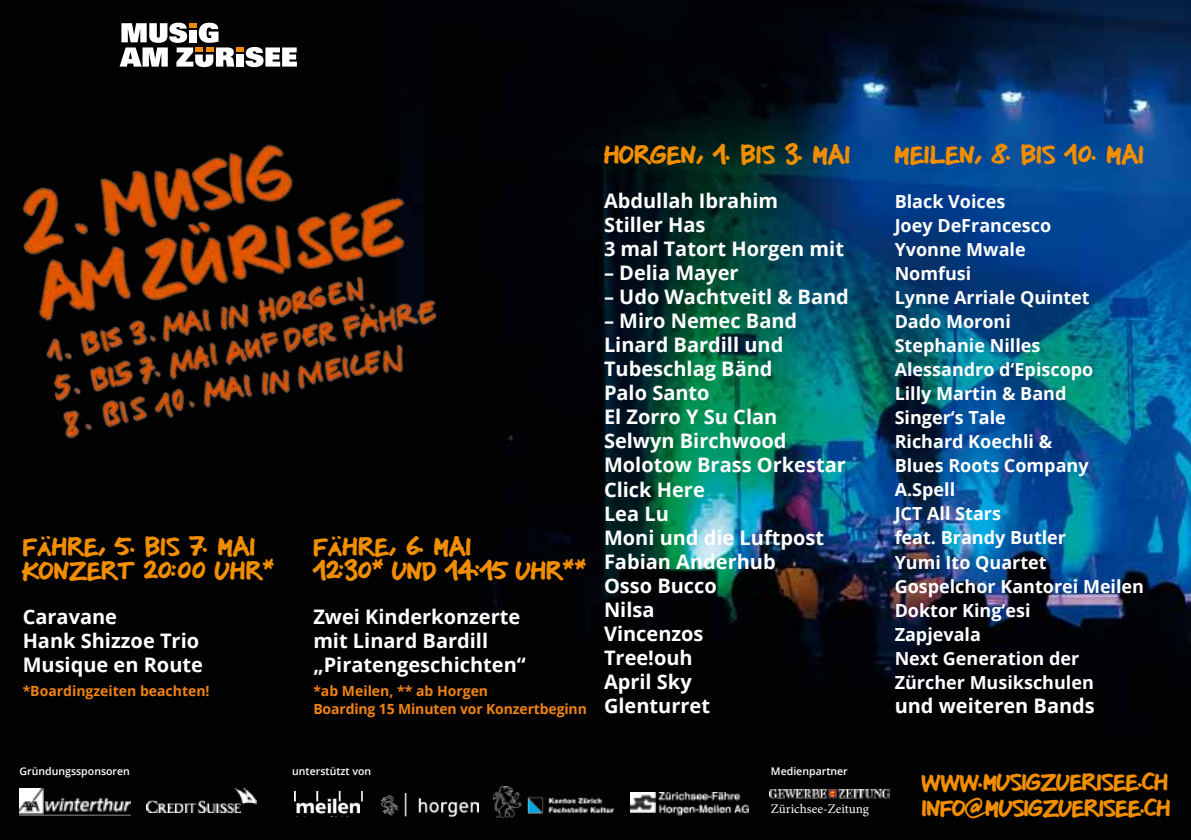
<style>
.page{position:relative;width:1191px;height:840px;background:#fff}
.page>*{position:absolute;margin:0;border:0;box-sizing:border-box;transform-origin:0 0}
.t1{font:700 20px/24px "Open Sans";color:#fff}
.t2{font:700 18px/24px "Open Sans";color:#fff}
.t3{font:700 14px/18px "Open Sans";color:#ef8214}
.t4{font:13.2px "Minion Pro";color:#fff}
.t5{font:12px/24px "MZ Regular";color:#f18e00}
.t6{font:12px/24px "MZ Regular";letter-spacing:-.025em;color:#f18e00}
.t7{font:11px "MZ Regular";letter-spacing:-.05em;color:#f18e00}
.t8{font:600 10.6px "Open Sans";color:#fff}
</style>
<div class="page">
<img style="left:0;top:0;width:1191px;height:839px">
<div style="left:236px;top:54px;width:8px;height:13px;background:#fff"></div>
<svg style="left:245px;top:47px;width:52px;height:20px"></svg>
<svg style="left:120px;top:23px;width:114px;height:44px"></svg>
<div style="left:236px;top:47px;width:8px;height:5px;background:#f18e00"></div>
<div style="left:189px;top:23px;width:8px;height:5px;background:#f18e00"></div>
<img style="left:12px;top:111px;width:440px;height:334px">
<img style="left:20px;top:788px;width:110px;height:26px">
<img style="left:146px;top:787px;width:110px;height:25px">
<img style="left:493px;top:786px;width:120px;height:31px">
<img style="left:631px;top:792px;width:137px;height:24px">
<img style="left:382px;top:792px;width:96px;height:30px">
<img style="left:295px;top:790px;width:68px;height:26px">
<img style="left:769px;top:789px;width:120px;height:9px">
<p class="t5" style="left:23px;top:535px;width:254px">FÄHRE, 5. BIT 7. MAI<br>KONZERS 20:00 UHR*</p>
<p class="t1" style="left:23px;top:604px;width:182px">Caravane<br>Hank Shizzoe Trio<br>Musique en Route</p>
<p class="t3" style="left:23px;top:681px;width:188px">*Boardingzeiten beachten!</p>
<p class="t6" style="left:313px;top:535px;width:275px">FÄHRE, 6. MAI<br>12:30* UND 14:15 UHR**</p>
<p class="t1" style="left:313px;top:604px;width:214px">Zwei Kinderkonzerte mit Linard Bardill „Piratengeschichten“</p>
<p class="t3" style="left:313px;top:681px;width:275px">*ab Meilen, ** ab Horgen<br>Boarding 15 Minuten vor Konzertbeginn</p>
<p class="t5" style="left:604px;top:144px;width:248px">HORGEN, 1. BIT 3. MAI</p>
<p class="t1" style="left:604px;top:188px;width:241px">Abdullah Ibrahim<br>Stiller Has<br>3 mal Tatort Horgen mit</p>
<p class="t1" style="left:604px;top:260px;width:136px">– Delia Mayer</p>
<p class="t1" style="left:604px;top:284px;width:246px">– Udo Wachtveitl &amp; Band</p>
<p class="t1" style="left:604px;top:308px;width:243px">– Miro Nemec Band<br>Linard Bardill und<br>Tubeschlag Bänd<br>Palo Santo<br>El Zorro Y Su Clan<br>Selwyn Birchwood<br>Molotow Brass Orkestar<br>Click Here<br>Lea Lu<br>Moni und die Luftpost<br>Fabian Anderhub<br>Osso Bucco<br>Nilsa<br>Vincenzos<br>Tree!ouh<br>April Sky<br>Glenturret</p>
<p class="t5" style="left:894px;top:144px;width:251px">MEILEN, 8. BIT 10. MAI</p>
<p class="t2" style="left:894px;top:189px;width:251px">Black Voices<br>Joey DeFrancesco<br>Yvonne Mwale<br>Nomfusi<br>Lynne Arriale Quintet<br>Dado Moroni<br>Stephanie Nilles<br>Alessandro d‘Episcopo<br>Lilly Martin &amp; Band<br>Singer‘s Tale<br>Richard Koechli &amp;<br>Blues Roots Company<br>A.Spell<br>JCT All Stars<br>feat. Brandy Butler<br>Yumi Ito Quartet<br>Gospelchor Kantorei Meilen<br>Doktor King‘esi<br>Zapjevala<br>Next Generation der<br>Zürcher Musikschulen</p>
<p class="t1" style="left:894px;top:692px;width:202px">und weiteren Bands</p>
<p class="t8" style="left:20px;top:763px;width:112px">Gründungssponsoren</p>
<p class="t8" style="left:292px;top:763px;width:81px">unterstützt von</p>
<p class="t8" style="left:771px;top:763px;width:78px">Medienpartner</p>
<p class="t4" style="left:771px;top:799px;width:100px">Zürichsee-Zeitung</p>
<p class="t7" style="left:922px;top:802px;width:250px">INFO@MUTIGZUERITEE.CH</p>
<p class="t7" style="left:921px;top:776px;width:248px">WWW.MUTIGZUERITEE.CH</p>
</div>
